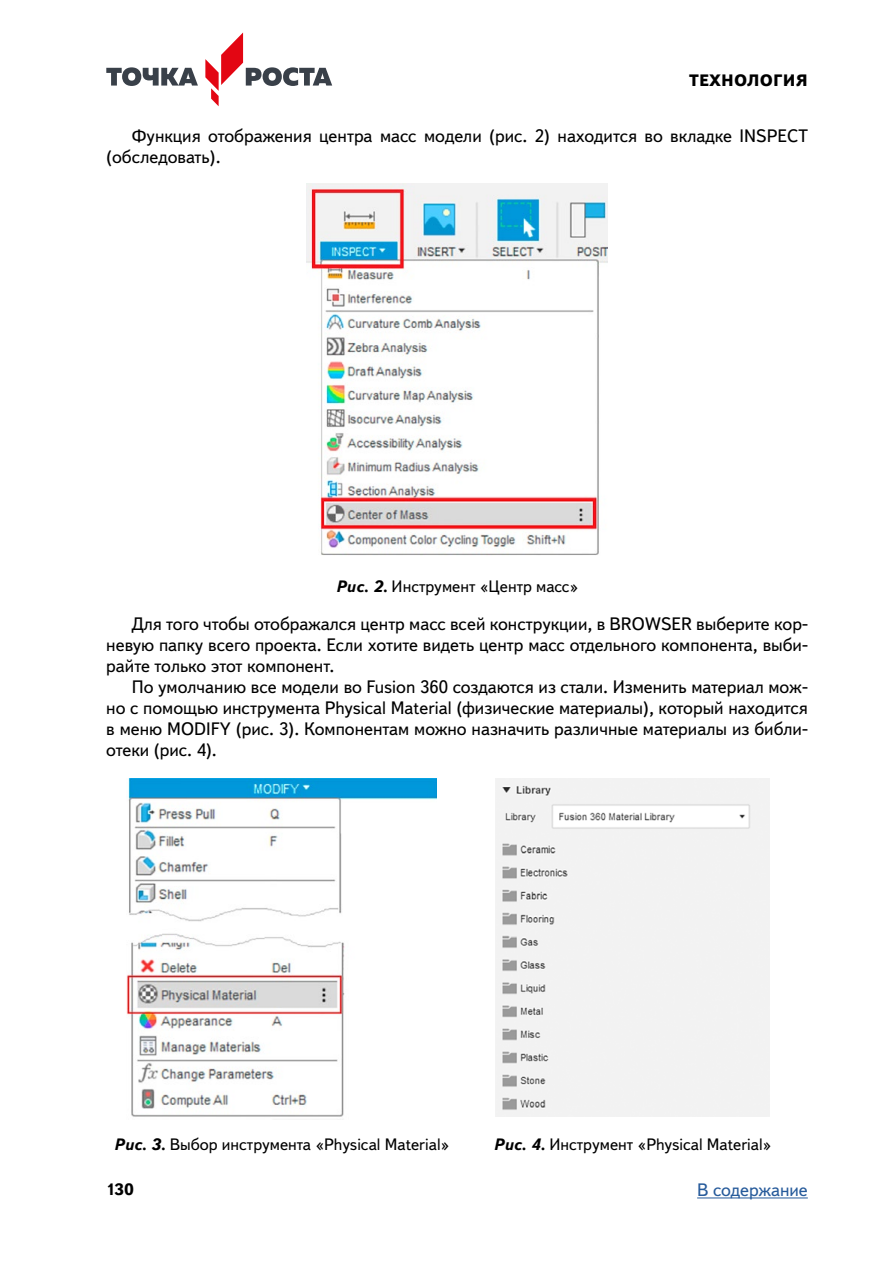
<style>
.page{position:relative;width:893px;height:1263px;background:#fff}
.page>*{position:absolute;margin:0;border:0;box-sizing:border-box;transform-origin:0 0}
.Основной{font:18px/21px "Textbook New";color:#000;text-align:justify}
.t1{font:18px "Textbook New";color:#275b9b}
.Рис__Подпись{font:16.5px "Textbook New";color:#000}
.t2{font:800 16.5px "Textbook New";letter-spacing:.01em;color:#000}
.t3{font:700 16.5px "Textbook New";color:#000}
.s1{font-weight:700;font-style:italic}
</style>
<div class="page">
<svg style="left:106px;top:67px;width:92px;height:19px"></svg>
<svg style="left:205px;top:32px;width:127px;height:74px"></svg>
<hr style="left:697px;top:1197px;width:111px;height:1px;background:#275b9b">
<img style="left:307px;top:183px;width:301px;height:372px">
<img style="left:127px;top:779px;width:310px;height:338px">
<img style="left:496px;top:779px;width:273px;height:338px">
<p class="t2" style="left:689px;top:70px;width:120px">ТЕХНОЛОГИЯ</p>
<p class="Основной" style="left:106px;top:125px;width:703px;text-indent:26px">Функция отображения центра масс модели (рис. 2) находится во вкладке INSPECT (обследовать).</p>
<p class="Рис__Подпись" style="left:336px;top:576px;width:244px"><span class="s1">Рис. 2.</span> Инструмент «Центр масс»</p>
<p class="Основной" style="left:106px;top:613px;width:703px;text-indent:26px">Для того чтобы отображался центр масс всей конструкции, в BROWSER выберите кор&shy;невую папку всего проекта. Если хотите видеть центр масс отдельного компонента, выби&shy;райте только этот компонент.</p>
<p class="Основной" style="left:106px;top:676px;width:703px;text-indent:26px">По умолчанию все модели во Fusion 360 создаются из стали. Изменить материал мож&shy;но с помощью инструмента Physical Material (физические материалы), который находится в меню MODIFY (рис. 3). Компонентам можно назначить различные материалы из библи&shy;отеки (рис. 4).</p>
<p class="Рис__Подпись" style="left:114px;top:1134px;width:337px"><span class="s1">Рис. 3.</span> Выбор инструмента «Physical Material»</p>
<p class="Рис__Подпись" style="left:493px;top:1134px;width:280px"><span class="s1">Рис. 4.</span> Инструмент «Physical Material»</p>
<p class="t3" style="left:106px;top:1179px;width:29px">130</p>
<p class="t1" style="left:697px;top:1179px;width:112px">В содержание</p>
</div>
